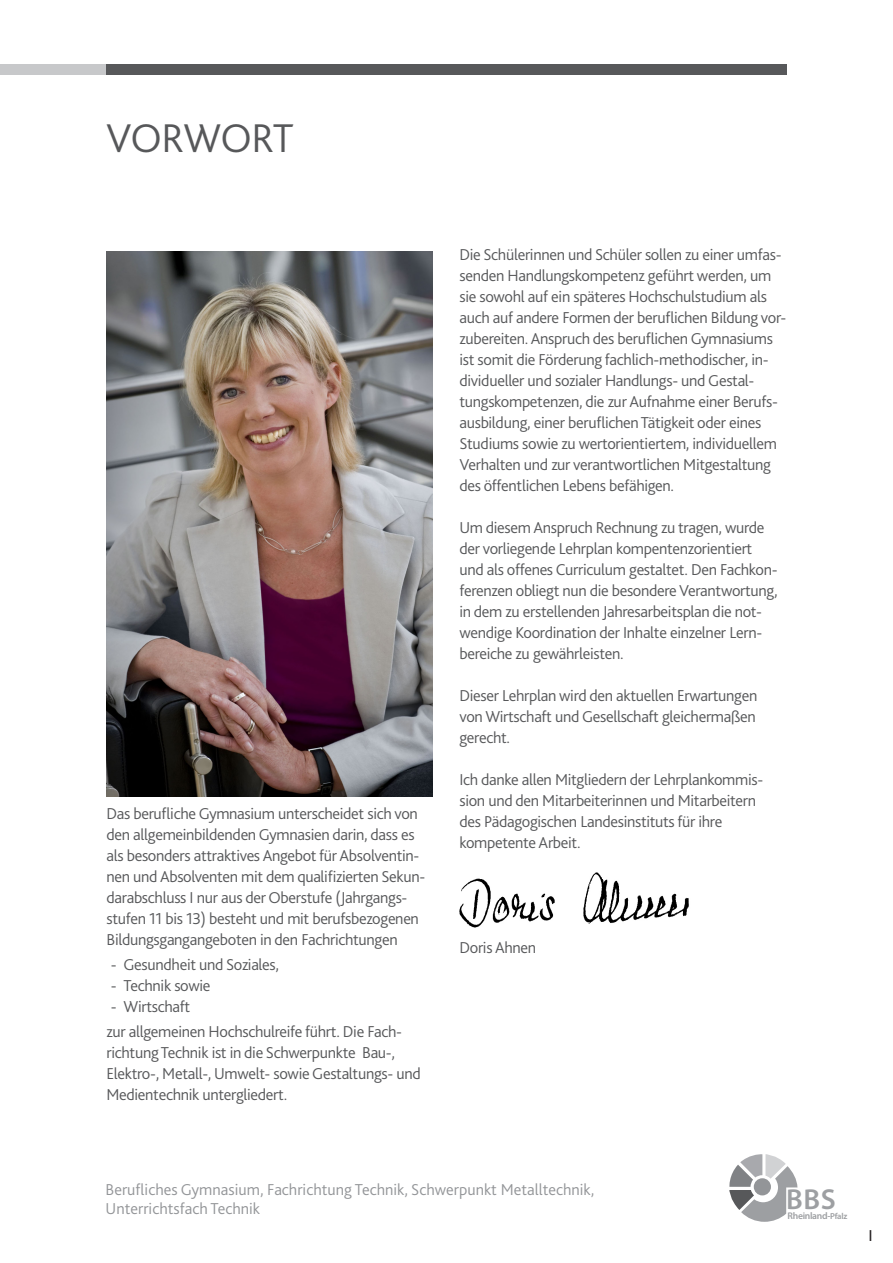
<style>
.page{position:relative;width:893px;height:1263px;background:#fff}
.page>*{position:absolute;margin:0;border:0;box-sizing:border-box;transform-origin:0 0}
.t1{font:300 42px "Bliss 2";color:#57585a}
.t2{font:600 28.95px "Myriad Pro";color:#9d9fa2}
.t3{font:300 16.5px/21px "Bliss 2";letter-spacing:-.02em;color:#57585a}
.t4{font:300 16.5px/19.8px "Bliss 2";color:#939598}
.t5{font:16.5px "Bliss 2";color:#231f20}
.t6{font:600 9.6px "Myriad Pro";letter-spacing:-.03em;color:#9d9fa2}
.s1{font-size:8.7px}
</style>
<div class="page">
<div style="left:0;top:64px;width:273px;height:10px;background:#c7c8ca"></div>
<div style="left:107px;top:64px;width:680px;height:10px;background:#57585a"></div>
<svg style="left:729px;top:1154px;width:68px;height:68px"></svg>
<div style="left:754px;top:1178px;width:17px;height:17px;background:#939598;border-radius:50%"></div>
<img style="left:459px;top:872px;width:230px;height:56px">
<img style="left:107px;top:251px;width:325px;height:546px">
<h1 class="t1" style="left:106px;top:112px;width:166px">Vorwort</h1>
<p class="t3" style="left:107px;top:802px;width:320px">Das berufliche Gymnasium unterscheidet sich von den allgemeinbildenden Gymnasien darin, dass es als besonders attraktives Angebot für Absolventin&shy;nen und Absolventen mit dem qualifizierten Sekun&shy;darabschluss I nur aus der Oberstufe (Jahrgangs&shy;stufen 11 bis 13) besteht und mit berufsbezogenen Bildungsgangangeboten in den Fachrichtungen</p>
<p class="t3" style="left:111px;top:953px;width:170px">- Gesundheit und Soziales,</p>
<p class="t3" style="left:111px;top:974px;width:101px">- Technik sowie</p>
<p class="t3" style="left:107px;top:993px;width:297px;line-height:25.2px">- Wirtschaft<br>zur allgemeinen Hochschulreife führt. Die Fach-</p>
<p class="t3" style="left:107px;top:1042px;width:316px">richtung Technik ist in die Schwerpunkte Bau-,<br>Elektro-, Metall-, Umwelt- sowie Gestaltungs- und<br>Medientechnik untergliedert.</p>
<p class="t3" style="left:459px;top:244px;width:329px">Die Schülerinnen und Schüler sollen zu einer umfas&shy;senden Handlungskompetenz geführt werden, um sie sowohl auf ein späteres Hochschulstudium als auch auf andere Formen der beruflichen Bildung vor&shy;zubereiten. Anspruch des beruflichen Gymnasiums ist somit die Förderung fachlich-methodischer, in&shy;dividueller und sozialer Handlungs- und Gestal&shy;tungskompetenzen, die zur Aufnahme einer Berufs&shy;ausbildung, einer beruflichen Tätigkeit oder eines Studiums sowie zu wertorientiertem, individuellem Verhalten und zur verantwortlichen Mitgestaltung des öffentlichen Lebens befähigen.</p>
<p class="t3" style="left:459px;top:517px;width:320px">Um diesem Anspruch Rechnung zu tragen, wurde der vorliegende Lehrplan kompentenzorientiert und als offenes Curriculum gestaltet. Den Fachkon&shy;ferenzen obliegt nun die besondere Verantwortung, in dem zu erstellenden Jahresarbeitsplan die not&shy;wendige Koordination der Inhalte einzelner Lern&shy;bereiche zu gewährleisten.</p>
<p class="t3" style="left:459px;top:685px;width:299px;text-align:justify">Dieser Lehrplan wird den aktuellen Erwartungen von Wirtschaft und Gesellschaft gleichermaßen gerecht.</p>
<p class="t3" style="left:459px;top:769px;width:305px">Ich danke allen Mitgliedern der Lehrplankommis&shy;sion und den Mitarbeiterinnen und Mitarbeitern des Pädagogischen Landesinstituts für ihre kompetente Arbeit.</p>
<p class="t3" style="left:459px;top:937px;width:78px">Doris Ahnen</p>
<p class="t4" style="left:106px;top:1179px;width:490px">Berufliches Gymnasium, Fachrichtung Technik, Schwerpunkt Metalltechnik,<br>Unterrichtsfach Technik</p>
<h2 class="t2" style="left:786px;top:1181px;width:51px">BBS</h2>
<p class="t6" style="left:787px;top:1209px;width:61px">Rheinland-<span class="s1">Pfalz</span></p>
<p class="t5" style="left:868px;top:1226px;width:6px">I</p>
</div>
